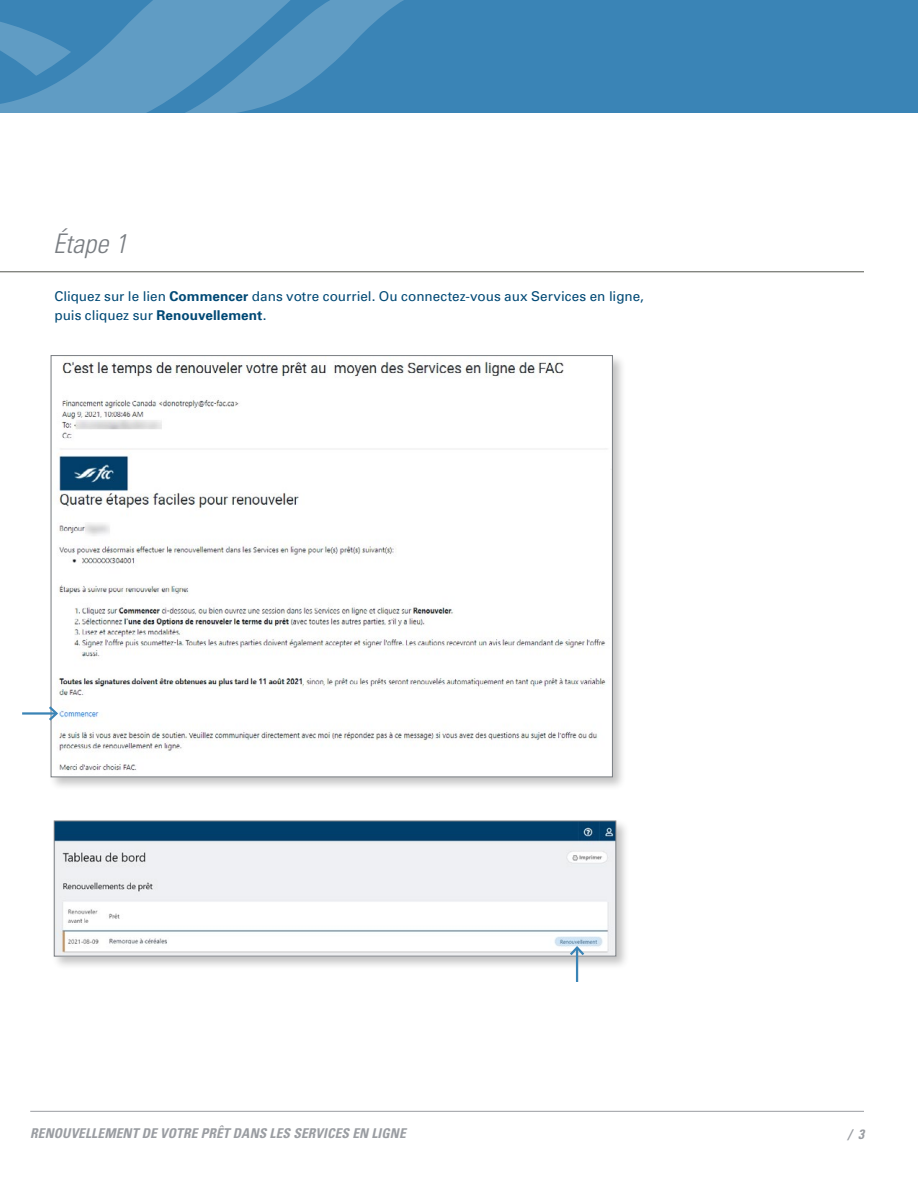
<style>
.page{position:relative;width:918px;height:1188px;background:#fff}
.page>*{position:absolute;margin:0;border:0;box-sizing:border-box;transform-origin:0 0}
.t1{font:italic 300 condensed 27px "Univers";color:#797d82}
.t2{font:13.5px/19.5px "Univers";color:#004975}
.t3{font:italic 700 condensed 13.5px "Univers";letter-spacing:.01em;color:#9a9da2}
.s1{font-weight:700}
</style>
<div class="page">
<hr style="left:30px;top:1111px;width:834px;height:1px;background:#9a9da2">
<div style="left:0;top:0;width:918px;height:112px;background:#3a84b6"></div>
<svg style="left:0;top:0;width:433px;height:113px;fill:#609cc4"></svg>
<hr style="left:0;top:271px;width:864px;height:1px;background:#545750">
<div style="left:49px;top:353px;width:577px;height:438px;background:#000;opacity:.24"></div>
<img style="left:53px;top:357px;width:558px;height:418px">
<div style="left:52px;top:819px;width:578px;height:151px;background:#000;opacity:.24"></div>
<img style="left:56px;top:823px;width:558px;height:131px">
<hr style="left:22px;top:712px;width:34px;height:3px;background:#3a84b6">
<svg style="left:46px;top:704px;width:14px;height:19px"></svg>
<hr style="left:576px;top:948px;width:2px;height:34px;background:#3a84b6">
<svg style="left:568px;top:944px;width:19px;height:14px"></svg>
<h1 class="t1" style="left:53px;top:227px;width:76px">Étape 1</h1>
<p class="t2" style="left:54px;top:286px;width:591px">Cliquez sur le lien <span class="s1">Commencer</span> dans votre courriel. Ou connectez-vous aux Services en ligne, puis cliquez sur <span class="s1">Renouvellement</span>.</p>
<p class="t3" style="left:30px;top:1125px;width:377px">RENOUVELLEMENT DE VOTRE PRÊT DANS LES SERVICES EN LIGNE</p>
<p class="t3" style="left:848px;top:1126px;width:18px">/ 3</p>
</div>
